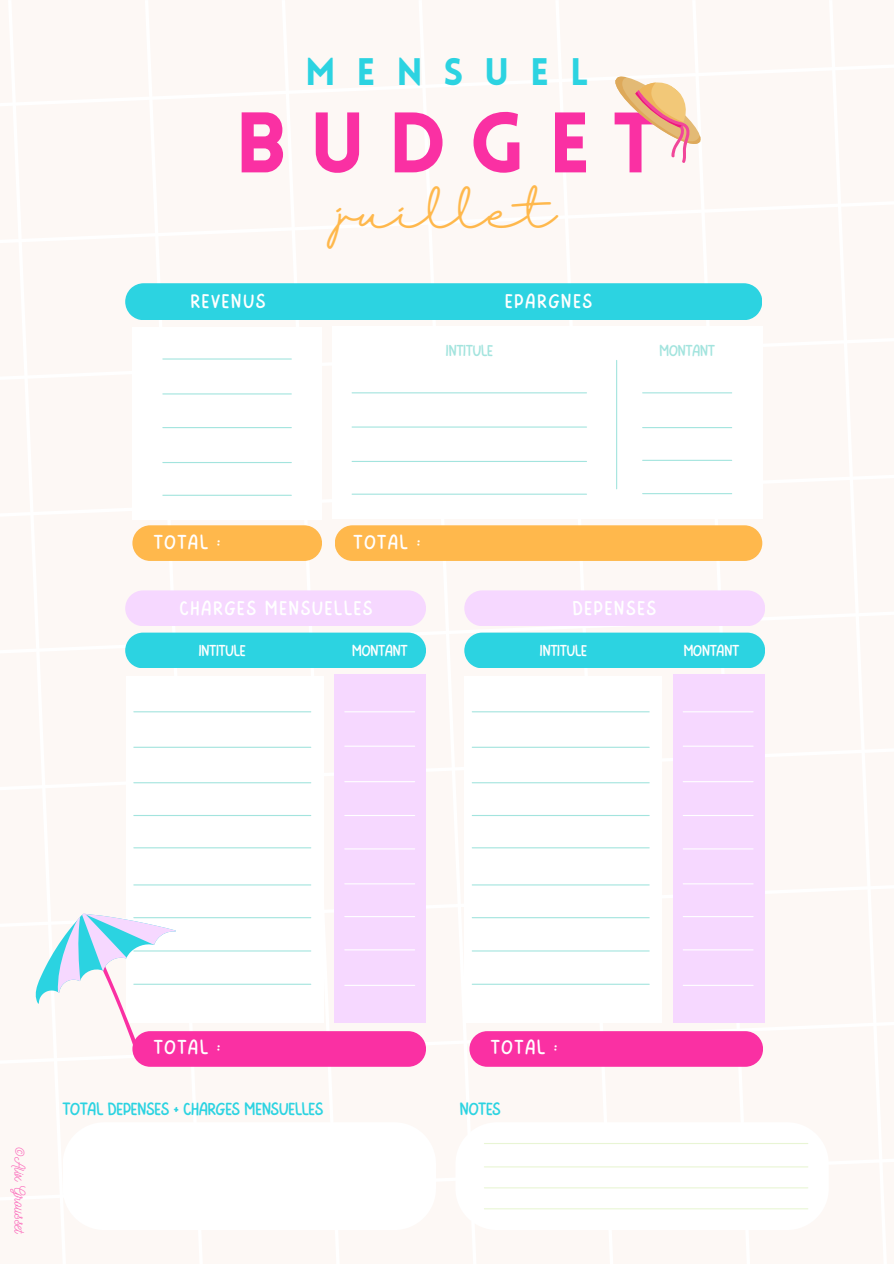
<style>
.page{position:relative;width:894px;height:1264px;background:#fff}
.page>*{position:absolute;margin:0;border:0;box-sizing:border-box;transform-origin:0 0}
.t1{font:900 83.85px "Lovelo";letter-spacing:.265em;color:#fa30a3}
.t2{font:46.35px "Halimun";color:#ffb84c}
.t3{font:900 37.5px "Lovelo";letter-spacing:.555em;color:#2cd3e1}
.t4{font:20.4px "FEELFREE Regular";letter-spacing:.1em;color:#fff}
.t5{font:18px "FEELFREE Regular";color:#2cd3e1}
.t6{font:16.05px "FEELFREE Regular";color:#fff}
.t7{font:16.05px "FEELFREE Regular";color:#a3e4de}
.t8{font:15px "Nickainley";color:#fa30a3}
</style>
<div class="page">
<div style="left:0;top:0;width:893px;height:1263px;background:#fdf8f5"></div>
<svg style="left:135px;top:1012px;width:630px;height:55px"></svg>
<svg style="left:553px;top:1023px;width:62px;height:44px"></svg>
<div style="left:132px;top:327px;width:189px;height:192px;background:#fff"></div>
<div style="left:332px;top:327px;width:430px;height:192px;background:#fff"></div>
<hr style="left:352px;top:392px;width:234px;height:1px;background:#a3e4de">
<hr style="left:642px;top:392px;width:89px;height:1px;background:#a3e4de">
<hr style="left:642px;top:427px;width:89px;height:1px;background:#a3e4de">
<hr style="left:642px;top:460px;width:89px;height:1px;background:#a3e4de">
<hr style="left:642px;top:493px;width:89px;height:1px;background:#a3e4de">
<hr style="left:352px;top:426px;width:234px;height:1px;background:#a3e4de">
<hr style="left:352px;top:461px;width:234px;height:1px;background:#a3e4de">
<hr style="left:352px;top:493px;width:234px;height:2px;background:#a3e4de">
<hr style="left:163px;top:358px;width:128px;height:1px;background:#a3e4de">
<hr style="left:616px;top:360px;width:1px;height:129px;background:#a3e4de">
<hr style="left:163px;top:393px;width:128px;height:1px;background:#a3e4de">
<hr style="left:163px;top:427px;width:128px;height:1px;background:#a3e4de">
<hr style="left:163px;top:462px;width:128px;height:1px;background:#a3e4de">
<hr style="left:163px;top:494px;width:128px;height:2px;background:#a3e4de">
<div style="left:125px;top:283px;width:636px;height:37px;background:#2cd3e1"></div>
<div style="left:132px;top:525px;width:190px;height:36px;background:#ffb84c;border-radius:18px"></div>
<div style="left:132px;top:1031px;width:294px;height:35px;background:#fa30a3;border-radius:18px"></div>
<div style="left:469px;top:1031px;width:293px;height:35px;background:#fa30a3;border-radius:18px"></div>
<div style="left:334px;top:525px;width:428px;height:36px;background:#ffb84c;border-radius:18px"></div>
<div style="left:334px;top:674px;width:92px;height:349px;background:#f6d8ff"></div>
<div style="left:672px;top:674px;width:92px;height:349px;background:#f6d8ff"></div>
<div style="left:126px;top:676px;width:198px;height:347px;background:#fff"></div>
<div style="left:464px;top:676px;width:198px;height:347px;background:#fff"></div>
<hr style="left:345px;top:711px;width:69px;height:1px;background:#fff">
<hr style="left:683px;top:711px;width:69px;height:1px;background:#fff">
<hr style="left:345px;top:745px;width:69px;height:1px;background:#fff">
<hr style="left:683px;top:745px;width:69px;height:1px;background:#fff">
<hr style="left:345px;top:781px;width:69px;height:1px;background:#fff">
<hr style="left:683px;top:781px;width:69px;height:1px;background:#fff">
<hr style="left:345px;top:815px;width:69px;height:1px;background:#fff">
<hr style="left:683px;top:815px;width:69px;height:1px;background:#fff">
<hr style="left:345px;top:848px;width:69px;height:1px;background:#fff">
<hr style="left:683px;top:848px;width:69px;height:1px;background:#fff">
<hr style="left:345px;top:883px;width:69px;height:1px;background:#fff">
<hr style="left:683px;top:883px;width:69px;height:1px;background:#fff">
<hr style="left:345px;top:916px;width:69px;height:1px;background:#fff">
<hr style="left:683px;top:916px;width:69px;height:1px;background:#fff">
<hr style="left:345px;top:949px;width:69px;height:1px;background:#fff">
<hr style="left:683px;top:949px;width:69px;height:1px;background:#fff">
<hr style="left:345px;top:984px;width:69px;height:1px;background:#fff">
<hr style="left:683px;top:984px;width:69px;height:1px;background:#fff">
<hr style="left:134px;top:711px;width:177px;height:1px;background:#a3e4de">
<hr style="left:472px;top:711px;width:177px;height:1px;background:#a3e4de">
<hr style="left:134px;top:746px;width:177px;height:1px;background:#a3e4de">
<hr style="left:472px;top:746px;width:177px;height:1px;background:#a3e4de">
<hr style="left:134px;top:782px;width:177px;height:1px;background:#a3e4de">
<hr style="left:472px;top:782px;width:177px;height:1px;background:#a3e4de">
<hr style="left:134px;top:815px;width:177px;height:1px;background:#a3e4de">
<hr style="left:472px;top:815px;width:177px;height:1px;background:#a3e4de">
<hr style="left:134px;top:847px;width:177px;height:1px;background:#a3e4de">
<hr style="left:472px;top:847px;width:177px;height:1px;background:#a3e4de">
<hr style="left:134px;top:884px;width:177px;height:1px;background:#a3e4de">
<hr style="left:472px;top:884px;width:177px;height:1px;background:#a3e4de">
<hr style="left:134px;top:917px;width:177px;height:1px;background:#a3e4de">
<hr style="left:472px;top:917px;width:177px;height:1px;background:#a3e4de">
<hr style="left:134px;top:950px;width:177px;height:1px;background:#a3e4de">
<hr style="left:472px;top:950px;width:177px;height:1px;background:#a3e4de">
<hr style="left:134px;top:983px;width:177px;height:1px;background:#a3e4de">
<hr style="left:472px;top:983px;width:177px;height:1px;background:#a3e4de">
<div style="left:125px;top:590px;width:300px;height:36px;background:#f6d8ff"></div>
<div style="left:125px;top:632px;width:300px;height:36px;background:#2cd3e1"></div>
<div style="left:464px;top:632px;width:300px;height:36px;background:#2cd3e1"></div>
<div style="left:464px;top:590px;width:300px;height:36px;background:#f6d8ff"></div>
<div style="left:63px;top:1122px;width:373px;height:107px;background:#fff;border-radius:42px"></div>
<div style="left:455px;top:1122px;width:373px;height:107px;background:#fff;border-radius:42px"></div>
<hr style="left:484px;top:1142px;width:323px;height:2px;background:#b1df6d">
<hr style="left:484px;top:1166px;width:323px;height:1px;background:#b1df6d">
<hr style="left:484px;top:1187px;width:323px;height:1px;background:#b1df6d">
<hr style="left:484px;top:1208px;width:323px;height:1px;background:#b1df6d">
<svg style="left:615px;top:76px;width:86px;height:87px"></svg>
<svg style="left:35px;top:913px;width:141px;height:140px"></svg>
<p class="t3" style="left:305px;top:56px;width:285px">MENSUEL</p>
<p class="t1" style="left:235px;top:109px;width:425px">BUDGET</p>
<p class="t2" style="left:338px;top:185px;width:219px">juillet</p>
<p class="t4" style="left:191px;top:292px;width:76px">REVENUS</p>
<p class="t4" style="left:505px;top:292px;width:88px">ÉPARGNES</p>
<p class="t4" style="left:154px;top:532px;width:68px">TOTAL :</p>
<p class="t7" style="left:446px;top:344px;width:48px">INTITULÉ</p>
<p class="t7" style="left:659px;top:344px;width:57px">MONTANT</p>
<p class="t4" style="left:354px;top:532px;width:68px">TOTAL :</p>
<p class="t4" style="left:180px;top:599px;width:194px">CHARGES MENSUELLES</p>
<p class="t4" style="left:572px;top:599px;width:85px">DÉPENSES</p>
<p class="t6" style="left:199px;top:643px;width:48px">INTITULÉ</p>
<p class="t6" style="left:352px;top:643px;width:57px">MONTANT</p>
<p class="t6" style="left:539px;top:643px;width:48px">INTITULÉ</p>
<p class="t6" style="left:683px;top:643px;width:57px">MONTANT</p>
<p class="t8" style="left:29px;top:1145px;width:90px;rotate:90deg">©Alix Grousset</p>
<p class="t4" style="left:154px;top:1037px;width:68px">TOTAL :</p>
<p class="t4" style="left:491px;top:1037px;width:68px">TOTAL :</p>
<p class="t5" style="left:63px;top:1100px;width:262px">TOTAL DÉPENSES + CHARGES MENSUELLES</p>
<p class="t5" style="left:459px;top:1100px;width:42px">NOTES</p>
</div>
